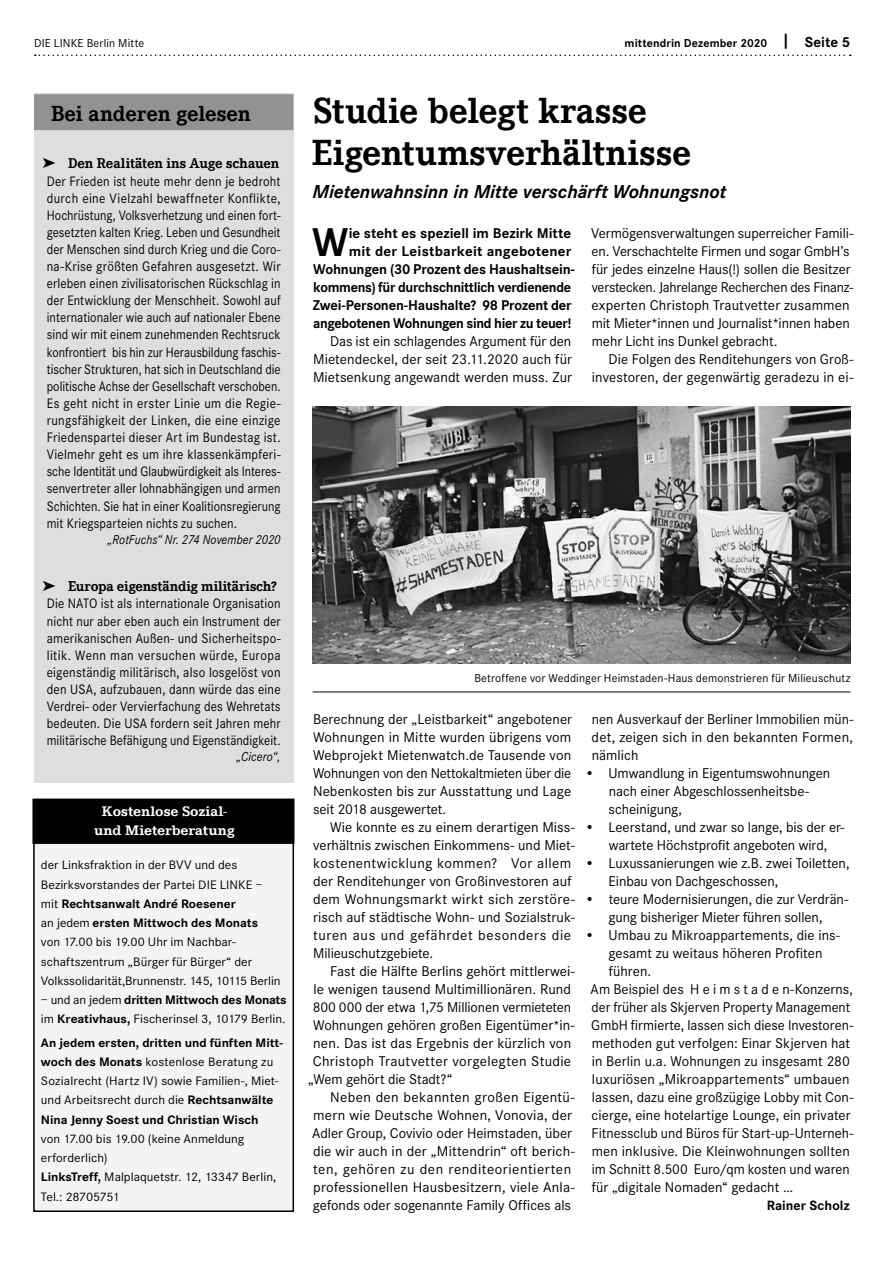
<style>
.page{position:relative;width:893px;height:1263px;background:#fff}
.page>*{position:absolute;margin:0;border:0;box-sizing:border-box;transform-origin:0 0}
.t1{font:700 41.7px "Corporate S";color:#000}
.t2{font:700 37.5px/42px "Corporate E";letter-spacing:.005em;color:#000}
.t3{font:700 22.5px "Corporate E";letter-spacing:-.005em;color:#000}
.t4{font:italic 700 19.5px "Corporate S";letter-spacing:-.005em;color:#000}
.t5{font:14.7px/18px "Corporate S";color:#000}
.t6{font:700 14.7px/18px "Corporate S";letter-spacing:-.015em;color:#000;text-align:right}
.t7{font:700 14.7px "Corporate E";letter-spacing:-.005em;color:#000}
.t8{font:14.7px "Corporate S";letter-spacing:.02em;color:#000}
.t9{font:14.7px "Corporate S";letter-spacing:.035em;color:#000}
.t10{font:14.7px "Corporate S";letter-spacing:.025em;color:#000}
.t11{font:14.25px/17.1px "Corporate S";letter-spacing:.005em;color:#000;text-align:justify;scale:.91 1}
.t12{font:700 14.25px/19.6px "Corporate E";color:#fff;text-align:center;scale:1.11 1}
.t13{font:700 13.95px "Corporate S";letter-spacing:.005em;color:#000}
.t14{font:italic 13.5px "Corporate S";letter-spacing:.005em;color:#000;scale:.9 1}
.t15{font:12.75px/19.2px "Corporate S";color:#000;scale:1.05 1}
.t16{font:700 12.75px/19.2px "Corporate S";color:#000;scale:1.05 1}
.t17{font:12px "Corporate S";letter-spacing:.015em;color:#000}
.t18{font:700 12px "Corporate S";letter-spacing:.01em;color:#000}
.s1{font-size:15px}
.s2{font-weight:700}
.s3{font-weight:400}
</style>
<div class="page">
<svg style="left:35px;top:55px;width:816px;height:1px"></svg>
<img style="left:313px;top:406px;width:537px;height:258px">
<hr style="left:313px;top:692px;width:537px;height:1px;background:#000">
<div style="left:34px;top:94px;width:259px;height:689px;background:#dededd"></div>
<div style="left:34px;top:94px;width:259px;height:36px;background:#949290"></div>
<div style="left:33px;top:804px;width:259px;height:408px;background:#f4f4f4"></div>
<div style="left:32px;top:798px;width:262px;height:46px;background:#000"></div>
<div style="left:33px;top:799px;width:261px;height:413px;border:2px solid #000"></div>
<p class="t17" style="left:34px;top:36px;width:112px">DIE LINKE Berlin Mitte</p>
<p class="t18" style="left:625px;top:36px;width:227px">mittendrin Dezember 2020 <span class="s1">| Seite 5</span></p>
<h3 class="t3" style="left:51px;top:100px;width:201px">Bei anderen gelesen</h3>
<p class="t7" style="left:43px;top:155px;width:238px">➤ Den Realitäten ins Auge schauen</p>
<p class="t11" style="left:47px;top:172px;width:259px">Der Frieden ist heute mehr denn je bedroht durch eine Vielzahl bewaffneter Konflikte, Hochrüstung, Volksverhetzung und einen fort&shy;gesetzten kalten Krieg. Leben und Gesundheit der Menschen sind durch Krieg und die Coro&shy;na-Krise größten Gefahren ausgesetzt. Wir erleben einen zivilisatorischen Rückschlag in der Entwicklung der Menschheit. Sowohl auf internationaler wie auch auf nationaler Ebene sind wir mit einem zunehmenden Rechtsruck konfrontiert bis hin zur Herausbildung faschis&shy;tischer Strukturen, hat sich in Deutschland die politische Achse der Gesellschaft verschoben.<br>Es geht nicht in erster Linie um die Regie&shy;rungsfähigkeit der Linken, die eine einzige Friedenspartei dieser Art im Bundestag ist.<br>Vielmehr geht es um ihre klassenkämpferi&shy;sche Identität und Glaubwürdigkeit als Interes&shy;senvertreter aller lohnabhängigen und armen Schichten. Sie hat in einer Koalitionsregierung mit Kriegsparteien nichts zu suchen.</p>
<p class="t14" style="left:107px;top:532px;width:194px">„RotFuchs“ Nr. 274 November 2020</p>
<p class="t7" style="left:43px;top:578px;width:236px">➤ Europa eigenständig militärisch?</p>
<p class="t11" style="left:47px;top:595px;width:259px">Die NATO ist als internationale Organisation nicht nur aber eben auch ein Instrument der amerikanischen Außen- und Sicherheitspo&shy;litik. Wenn man versuchen würde, Europa eigenständig militärisch, also losgelöst von den USA, aufzubauen, dann würde das eine Verdrei- oder Vervierfachung des Wehretats bedeuten. Die USA fordern seit Jahren mehr militärische Befähigung und Eigenständigkeit.</p>
<p class="t14" style="left:236px;top:749px;width:51px">„Cicero“,</p>
<p class="t12" style="left:94px;top:801px;width:128px">Kostenlose Sozial&shy;und Mieterberatung</p>
<p class="t15" style="left:41px;top:856px;width:230px">der Linksfraktion in der BVV und des Bezirksvorstandes der Partei DIE LINKE – mit <span class="s2">Rechtsanwalt André Roesener<br></span>an jedem <span class="s2">ersten Mittwoch des Monats<br></span>von 17.00 bis 19.00 Uhr im Nachbar&shy;schaftszentrum „Bürger für Bürger“ der Volkssolidarität,Brunnenstr. 145, 10115 Berlin</p>
<p class="t15" style="left:41px;top:990px;width:236px">– und an jedem <span class="s2">dritten Mittwoch des Monats </span>im <span class="s2">Kreativhaus,</span> Fischerinsel 3, 10179 Berlin.</p>
<p class="t16" style="left:41px;top:1033px;width:232px">An jedem ersten, dritten und fünften Mitt&shy;woch des Monats <span class="s3">kostenlose Beratung zu Sozialrecht (Hartz IV) sowie Familien-, Miet&shy;und Arbeitsrecht durch die</span> Rechtsanwälte Nina Jenny Soest und Christian Wisch</p>
<p class="t15" style="left:41px;top:1129px;width:226px">von 17.00 bis 19.00 (keine Anmeldung erforderlich)<br><span class="s2">LinksTreff,</span> Malplaquetstr. 12, 13347 Berlin,<br>Tel.: 28705751</p>
<h2 class="t2" style="left:312px;top:90px;width:381px">Studie belegt krasse<br>Eigentumsverhältnisse</h2>
<h3 class="t4" style="left:312px;top:180px;width:415px">Mietenwahnsinn in Mitte verschärft Wohnungsnot</h3>
<h1 class="t1" style="left:312px;top:218px;width:38px">W</h1>
<p class="t5" style="left:591px;top:224px;width:264px">Vermögensverwaltungen superreicher Famili&shy;en. Verschachtelte Firmen und sogar GmbH’s für jedes einzelne Haus(!) sollen die Besitzer verstecken. Jahrelange Recherchen des Finanz&shy;experten Christoph Trautvetter zusammen mit Mieter*innen und Journalist*innen haben mehr Licht ins Dunkel gebracht.</p>
<p class="t5" style="left:592px;top:350px;width:263px;text-align:right">Die Folgen des Renditehungers von Groß&shy;investoren, der gegenwärtig geradezu in ei-</p>
<p class="t6" style="left:313px;top:224px;width:263px">ie steht es speziell im Bezirk Mitte<br>mit der Leistbarkeit angebotener Wohnungen (30 Prozent des Haushaltsein&shy;kommens) für durchschnittlich verdienende Zwei-Personen-Haushalte? 98 Prozent der angebotenen Wohnungen sind hier zu teuer!</p>
<p class="t5" style="left:313px;top:332px;width:260px;text-align:justify;text-indent:17px">Das ist ein schlagendes Argument für den Mietendeckel, der seit 23.11.2020 auch für Mietsenkung angewandt werden muss. Zur</p>
<p class="t17" style="left:474px;top:671px;width:377px">Betroffene vor Weddinger Heimstaden-Haus demonstrieren für Milieuschutz</p>
<p class="t5" style="left:313px;top:710px;width:260px;text-align:justify">Berechnung der „Leistbarkeit“ angebotener Wohnungen in Mitte wurden übrigens vom Webprojekt Mietenwatch.de Tausende von Wohnungen von den Nettokaltmieten über die Nebenkosten bis zur Ausstattung und Lage seit 2018 ausgewertet.</p>
<p class="t5" style="left:313px;top:818px;width:263px;text-indent:17px">Wie konnte es zu einem derartigen Miss&shy;verhältnis zwischen Einkommens- und Miet&shy;kostenentwicklung kommen? Vor allem der Renditehunger von Großinvestoren auf dem Wohnungsmarkt wirkt sich zerstöre&shy;risch auf städtische Wohn- und Sozialstruk&shy;turen aus und gefährdet besonders die Milieuschutzgebiete.</p>
<p class="t5" style="left:330px;top:962px;width:246px">Fast die Hälfte Berlins gehört mittlerwei-</p>
<p class="t5" style="left:313px;top:980px;width:259px">le wenigen tausend Multimillionären. Rund</p>
<p class="t5" style="left:313px;top:998px;width:260px">800 000 der etwa 1,75 Millionen vermieteten</p>
<p class="t5" style="left:313px;top:1016px;width:263px">Wohnungen gehören großen Eigentümer*in-</p>
<p class="t5" style="left:313px;top:1034px;width:259px">nen. Das ist das Ergebnis der kürzlich von</p>
<p class="t8" style="left:313px;top:1053px;width:260px">Christoph Trautvetter vorgelegten Studie</p>
<p class="t5" style="left:308px;top:1070px;width:146px">„Wem gehört die Stadt?“</p>
<p class="t10" style="left:330px;top:1089px;width:246px">Neben den bekannten großen Eigentü-</p>
<p class="t5" style="left:313px;top:1106px;width:260px">mern wie Deutsche Wohnen, Vonovia, der</p>
<p class="t5" style="left:312px;top:1124px;width:261px">Adler Group, Covivio oder Heimstaden, über</p>
<p class="t5" style="left:313px;top:1142px;width:263px">die wir auch in der „Mittendrin“ oft berich-</p>
<p class="t9" style="left:313px;top:1161px;width:260px">ten, gehören zu den renditeorientierten</p>
<p class="t5" style="left:313px;top:1178px;width:263px">professionellen Hausbesitzern, viele Anla-</p>
<p class="t5" style="left:313px;top:1196px;width:260px">gefonds oder sogenannte Family Offices als</p>
<p class="t5" style="left:592px;top:710px;width:263px;text-align:justify">nen Ausverkauf der Berliner Immobilien mün&shy;det, zeigen sich in den bekannten Formen, nämlich</p>
<p class="t5" style="left:609px;top:764px;width:223px;text-indent:-24px">• Umwandlung in Eigentumswohnungen nach einer Abgeschlossenheitsbe&shy;scheinigung,</p>
<p class="t5" style="left:585px;top:818px;width:261px;text-align:center">• Leerstand, und zwar so lange, bis der er&shy;wartete Höchstprofit angeboten wird,</p>
<p class="t5" style="left:609px;top:854px;width:242px;text-indent:-24px">• Luxussanierungen wie z.B. zwei Toiletten,<br>Einbau von Dachgeschossen,</p>
<p class="t5" style="left:585px;top:890px;width:265px;text-align:center">• teure Modernisierungen, die zur Verdrän&shy;gung bisheriger Mieter führen sollen,</p>
<p class="t5" style="left:585px;top:926px;width:257px">• Umbau zu Mikroappartements, die ins-</p>
<p class="t5" style="left:608px;top:944px;width:215px">gesamt zu weitaus höheren Profiten</p>
<p class="t5" style="left:609px;top:962px;width:44px">führen.</p>
<p class="t5" style="left:591px;top:980px;width:264px">Am Beispiel des H e i m s t a d e n-Konzerns,</p>
<p class="t5" style="left:592px;top:998px;width:260px">der früher als Skjerven Property Management</p>
<p class="t5" style="left:591px;top:1016px;width:264px">GmbH firmierte, lassen sich diese Investoren-</p>
<p class="t5" style="left:592px;top:1034px;width:260px">methoden gut verfolgen: Einar Skjerven hat</p>
<p class="t5" style="left:592px;top:1052px;width:260px">in Berlin u.a. Wohnungen zu insgesamt 280</p>
<p class="t5" style="left:592px;top:1070px;width:259px">luxuriösen „Mikroappartements“ umbauen</p>
<p class="t5" style="left:592px;top:1088px;width:263px">lassen, dazu eine großzügige Lobby mit Con-</p>
<p class="t5" style="left:592px;top:1106px;width:260px">cierge, eine hotelartige Lounge, ein privater</p>
<p class="t5" style="left:592px;top:1124px;width:263px">Fitnessclub und Büros für Start-up-Unterneh-</p>
<p class="t5" style="left:592px;top:1142px;width:260px">men inklusive. Die Kleinwohnungen sollten</p>
<p class="t5" style="left:592px;top:1160px;width:259px">im Schnitt 8.500 Euro/qm kosten und waren</p>
<p class="t5" style="left:592px;top:1178px;width:203px">für „digitale Nomaden“ gedacht …</p>
<p class="t13" style="left:767px;top:1197px;width:84px">Rainer Scholz</p>
</div>
